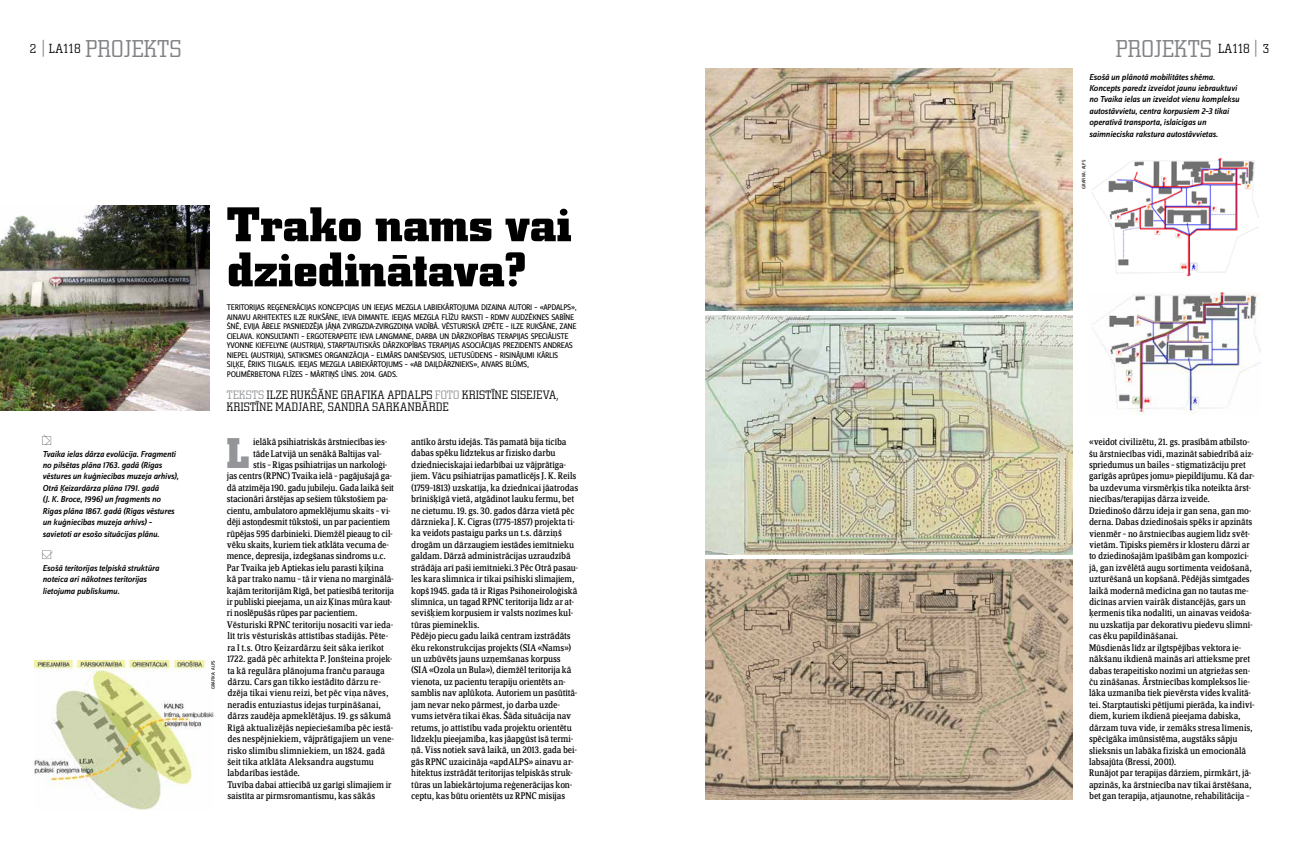
<style>
.page{position:relative;width:1299px;height:842px;background:#fff}
.page>*{position:absolute;margin:0;border:0;box-sizing:border-box;transform-origin:0 0}
.t1{font:700 48px/45.1px "City LV";letter-spacing:.01em;color:#000;scale:1.09 1}
.t2{font:700 42.4px "City LV";color:#939598}
.t3{font:300 24px "City LV";letter-spacing:.035em;color:#808285}
.t4{font:300 13px "City LV";color:#000}
.t5{font:300 12px "City LV";letter-spacing:.04em;color:#000}
.t6{font:300 12px "City LV";color:#939598}
.t7{font:10px/11.4px "Zine Serif FHM";letter-spacing:-.01em;color:#000}
.t8{font:italic 500 9px/11.4px "Zine Sans FHM";letter-spacing:-.02em;color:#000}
.t9{font:8.5px/9.5px "Zine Sans FHM";letter-spacing:-.04em;color:#000}
.t10{font:5px "Zine Sans FHM";letter-spacing:-.01em;color:#000}
.s1{font-size:13px;color:#000}
.s2{font-size:13.5px;color:#000}
.s3{font-size:13.5px}
.s4{color:#939598}
</style>
<div class="page">
<svg style="left:43px;top:40px;width:1px;height:17px"></svg>
<svg style="left:1255px;top:40px;width:1px;height:17px"></svg>
<img style="left:705px;top:68px;width:366px;height:242px">
<img style="left:705px;top:315px;width:366px;height:240px">
<img style="left:705px;top:560px;width:366px;height:239px">
<img style="left:1092px;top:157px;width:167px;height:120px">
<img style="left:1095px;top:293px;width:165px;height:121px">
<img style="left:0;top:205px;width:210px;height:206px">
<img style="left:34px;top:660px;width:179px;height:150px">
<h3 class="t3" style="left:30px;top:35px;width:153px"><sup>2</sup> <span class="s1">LA</span><span class="s2">118</span> PROJEKTS</h3>
<h3 class="t4" style="left:1218px;top:41px;width:52px">LA<span class="s3">118</span> 3</h3>
<h3 class="t3" style="left:1115px;top:35px;width:97px">PROJEKTS</h3>
<p class="t8" style="left:1089px;top:71px;width:152px">Esošā un plānotā mobilitātes shēma.<br>Koncepts paredz izveidot jaunu iebrauktuvi no Tvaika ielas un izveidot vienu kompleksu autostāvvietu, centra korpusiem 2–3 tikai operatīvā transporta, īslaicīgas un saimnieciska rakstura autostāvvietas.</p>
<p class="t8" style="left:43px;top:448px;width:137px">Tvaika ielas dārza evolūcija. Fragmenti no pilsētas plāna 1763. gadā (Rīgas vēstures un kuģniecības muzeja arhīvs), Otrā Ķeizardārza plāna 1791. gadā<br>(J. K. Broce, 1996) un fragments no Rīgas plāna 1867. gadā (Rīgas vēstures un kuģniecības muzeja arhīvs) – savietoti ar esošo situācijas plānu.</p>
<p class="t8" style="left:43px;top:563px;width:118px">Esošā teritorijas telpiskā struktūra noteica arī nākotnes teritorijas lietojuma publiskumu.</p>
<p class="t10" style="left:211px;top:689px;width:30px;rotate:-90deg">GRAFIKA: ALPS</p>
<h1 class="t1" style="left:227px;top:203px;width:317px">Trako nams vai dziedinātava?</h1>
<p class="t9" style="left:227px;top:303px;width:334px">TERITORIJAS REĢENERĀCIJAS KONCEPCIJAS UN IEEJAS MEZGLA LABIEKĀRTOJUMA DIZAINA AUTORI – «APDALPS</p>
<p class="t9" style="left:571px;top:303px;width:7px">»,</p>
<p class="t9" style="left:227px;top:312px;width:270px">AINAVU ARHITEKTES I LZE RUKŠĀNE, I EVA DIMANTE. I EEJAS MEZGLA FLĪŽU RAKSTI – RDMV</p>
<p class="t9" style="left:227px;top:312px;width:351px;text-indent:284px">AUDZĒKNES SABĪNE ŠNĒ, EVIJA ĀBELE PASNIEDZĒJA JĀŅA ZVIRGZDA-ZVIRGZDIŅA VADĪBĀ. VĒSTURISKĀ IZPĒTE – I LZE RUKŠĀNE, ZANE CIELAVA. KONSULTANTI – ERGOTERAPEITE I EVA LANGMANE, DARBA UN DĀRZKOPĪBAS TERAPIJAS SPECIĀLISTE YVONNE KIEFELYNE (AUSTRIJA), STARPTAUTISKĀS DĀRZKOPĪBAS TERAPIJAS ASOCIĀCIJAS PREZIDENTS ANDREAS N IEPEL (AUSTRIJA), SATIKSMES ORGANIZĀCIJA – ELMĀRS DANIŠEVSKIS, LIETUSŪDENS – RISINĀJUMI KĀRLIS SIĻĶE, ĒRIKS TILGALIS. I EEJAS MEZGLA LABIEKĀRTOJUMS – «AB DAIĻDĀRZNIEKS», AIVARS BLŪMS, POLIMĒRBETONA FLĪZES – MĀRTIŅŠ LĪNIS. 2014. GADS.</p>
<p class="t6" style="left:227px;top:388px;width:14px">TEKSTS</p>
<p class="t5" style="left:267px;top:388px;width:176px">ILZE RUKŠĀNE GRAFIKA APDALPS <span class="s4">FOTO</span></p>
<p class="t5" style="left:462px;top:388px;width:14px">KRIST</p>
<p class="t5" style="left:491px;top:388px;width:32px">ĪNE SISEJE</p>
<p class="t5" style="left:543px;top:388px;width:17px">VA,</p>
<p class="t5" style="left:227px;top:400px;width:14px">KRIST</p>
<p class="t5" style="left:256px;top:400px;width:50px">ĪNE MADJARE</p>
<p class="t5" style="left:323px;top:400px;width:65px">, SANDRA SARKA</p>
<p class="t5" style="left:408px;top:400px;width:42px">NBĀRDE</p>
<h2 class="t2" style="left:227px;top:430px;width:24px">L</h2>
<p class="t7" style="left:253px;top:437px;width:135px">ielākā psihiatriskās ārstniecības ies-</p>
<p class="t7" style="left:253px;top:448px;width:130px">tāde Latvijā un senākā Baltijas val-</p>
<p class="t7" style="left:253px;top:459px;width:136px">stīs – Rīgas psihiatrijas un narkoloģi-</p>
<p class="t7" style="left:227px;top:471px;width:167px">jas centrs (RPNC) Tvaika ielā – pagājušajā ga-</p>
<p class="t7" style="left:227px;top:482px;width:169px">dā atzīmēja 190. gadu jubileju. Gada laikā šeit</p>
<p class="t7" style="left:227px;top:494px;width:163px">stacionāri ārstējas ap sešiem tūkstošiem pa-</p>
<p class="t7" style="left:227px;top:505px;width:165px">cientu, ambulatoro apmeklējumu skaits – vi-</p>
<p class="t7" style="left:227px;top:517px;width:165px">dēji astoņdesmit tūkstoši, un par pacientiem</p>
<p class="t7" style="left:227px;top:528px;width:167px">rūpējas 595 darbinieki. Diemžēl pieaug to cil-</p>
<p class="t7" style="left:227px;top:539px;width:164px">vēku skaits, kuriem tiek atklāta vecuma de-</p>
<p class="t7" style="left:227px;top:551px;width:161px">mence, depresija, izdegšanas sindroms u.c.</p>
<p class="t7" style="left:227px;top:562px;width:158px">Par Tvaika jeb Aptiekas ielu parasti ķiķina</p>
<p class="t7" style="left:227px;top:574px;width:168px">kā par trako namu – tā ir viena no marginālā-</p>
<p class="t7" style="left:227px;top:585px;width:169px">kajām teritorijām Rīgā, bet patiesībā teritorija</p>
<p class="t7" style="left:227px;top:596px;width:167px">ir publiski pieejama, un aiz Ķīnas mūra kaut-</p>
<p class="t7" style="left:227px;top:608px;width:132px">ri noslēpušās rūpes par pacientiem.</p>
<p class="t7" style="left:227px;top:619px;width:168px">Vēsturiski RPNC teritoriju nosacīti var ieda-</p>
<p class="t7" style="left:227px;top:631px;width:162px">līt trīs vēsturiskās attīstības stadijās. Pēte-</p>
<p class="t7" style="left:227px;top:642px;width:158px">ra I t.s. Otro Ķeizardārzu šeit sāka ierīkot</p>
<p class="t7" style="left:227px;top:654px;width:166px">1722. gadā pēc arhitekta P. Jonšteina projek-</p>
<p class="t7" style="left:227px;top:665px;width:159px">ta kā regulāra plānojuma franču parauga</p>
<p class="t7" style="left:227px;top:676px;width:155px">dārzu. Cars gan tikko iestādīto dārzu re-</p>
<p class="t7" style="left:227px;top:688px;width:163px">dzēja tikai vienu reizi, bet pēc viņa nāves,</p>
<p class="t7" style="left:227px;top:699px;width:155px">neradis entuziastus idejas turpināšanai,</p>
<p class="t7" style="left:227px;top:711px;width:165px">dārzs zaudēja apmeklētājus. 19. gs sākumā</p>
<p class="t7" style="left:227px;top:722px;width:167px">Rīgā aktualizējās nepieciešamība pēc iestā-</p>
<p class="t7" style="left:227px;top:733px;width:168px">des nespējniekiem, vājprātīgajiem un vene-</p>
<p class="t7" style="left:227px;top:745px;width:159px">risko slimību slimniekiem, un 1824. gadā</p>
<p class="t7" style="left:227px;top:756px;width:148px">šeit tika atklāta Aleksandra augstumu</p>
<p class="t7" style="left:227px;top:768px;width:74px">labdarības iestāde.</p>
<p class="t7" style="left:227px;top:779px;width:166px">Tuvība dabai attiecībā uz garīgi slimajiem ir</p>
<p class="t7" style="left:227px;top:791px;width:149px">saistīta ar pirmsromantismu, kas sākās</p>
<p class="t7" style="left:411px;top:436px;width:168px">antīko ārstu idejās. Tās pamatā bija ticība dabas spēku līdztekus ar fizisko darbu dziednieciskajai iedarbībai uz vājprātīga&shy;jiem. Vācu psihiatrijas pamatlicējs J. K. Reils (1759–1813) uzskatīja, ka dziednīcai jāatrodas brīnišķīgā vietā, atgādinot lauku fermu, bet ne cietumu. 19. gs. 30. gados dārza vietā pēc dārznieka J. K. Cigras (1775–1857) projekta ti&shy;ka veidots pastaigu parks un t.s. dārziņš drogām un dārzaugiem iestādes iemītnieku galdam. Dārzā administrācijas uzraudzībā strādāja arī paši iemītnieki.3 Pēc Otrā pasau&shy;les kara slimnīca ir tikai psihiski slimajiem, kopš 1945. gada tā ir Rīgas Psihoneiroloģiskā slimnīca, un tagad RPNC teritorija līdz ar at&shy;sevišķiem korpusiem ir valsts nozīmes kul&shy;tūras piemineklis.<br>Pēdējo piecu gadu laikā centram izstrādāts ēku rekonstrukcijas projekts (SIA «Nams») un uzbūvēts jauns uzņemšanas korpuss (SIA «Ozola un Bula»), diemžēl teritorija kā vienota, uz pacientu terapiju orientēts an&shy;samblis nav aplūkota. Autoriem un pasūtītā&shy;jam nevar neko pārmest, jo darba uzde&shy;vums ietvēra tikai ēkas. Šāda situācija nav retums, jo attīstību vada projektu orientētu līdzekļu pieejamība, kas jāapgūst īsā termi&shy;ņā. Viss notiek savā laikā, un 2013. gada bei&shy;gās RPNC uzaicināja «apdALPS» ainavu ar&shy;hitektus izstrādāt teritorijas telpiskās struk&shy;tūras un labiekārtojuma reģenerācijas kon&shy;ceptu, kas būtu orientēts uz RPNC misijas</p>
<p class="t10" style="left:1081px;top:189px;width:30px;rotate:-90deg">GRAFIKA: ALPS</p>
<p class="t7" style="left:1089px;top:437px;width:167px">«veidot civilizētu, 21. gs. prasībām atbilsto&shy;šu ārstniecības vidi, mazināt sabiedrībā aiz&shy;spriedumus un bailes – stigmatizāciju pret garīgās aprūpes jomu» piepildījumu. Kā dar&shy;ba uzdevuma virsmērķis tika noteikta ārst&shy;niecības/terapijas dārza izveide.<br>Dziedinošo dārzu ideja ir gan sena, gan mo&shy;derna. Dabas dziedinošais spēks ir apzināts vienmēr – no ārstniecības augiem līdz svēt&shy;vietām. Tipisks piemērs ir klosteru dārzi ar to dziedinošajām īpašībām gan kompozīci&shy;jā, gan izvēlētā augu sortimenta veidošanā, uzturēšanā un kopšanā. Pēdējās simtgades laikā modernā medicīna gan no tautas me&shy;dicīnas arvien vairāk distancējās, gars un ķermenis tika nodalīti, un ainavas veidoša&shy;nu uzskatīja par dekoratīvu piedevu slimnī&shy;cas ēku papildināšanai.<br>Mūsdienās līdz ar ilgtspējības vektora ie&shy;nākšanu ikdienā mainās arī attieksme pret dabas terapeitisko nozīmi un atgriežas sen&shy;ču zināšanas. Ārstniecības kompleksos lie&shy;lāka uzmanība tiek pievērsta vides kvalitā&shy;tei. Starptautiski pētījumi pierāda, ka indivī&shy;diem, kuriem ikdienā pieejama dabiska, dārzam tuva vide, ir zemāks stresa līmenis, spēcīgāka imūnsistēma, augstāks sāpju slieksnis un labāka fiziskā un emocionālā labsajūta (Bressi, 2001).<br>Runājot par terapijas dārziem, pirmkārt, jā&shy;apzinās, ka ārstniecība nav tikai ārstēšana, bet gan terapija, atjaunotne, rehabilitācija –</p>
</div>
